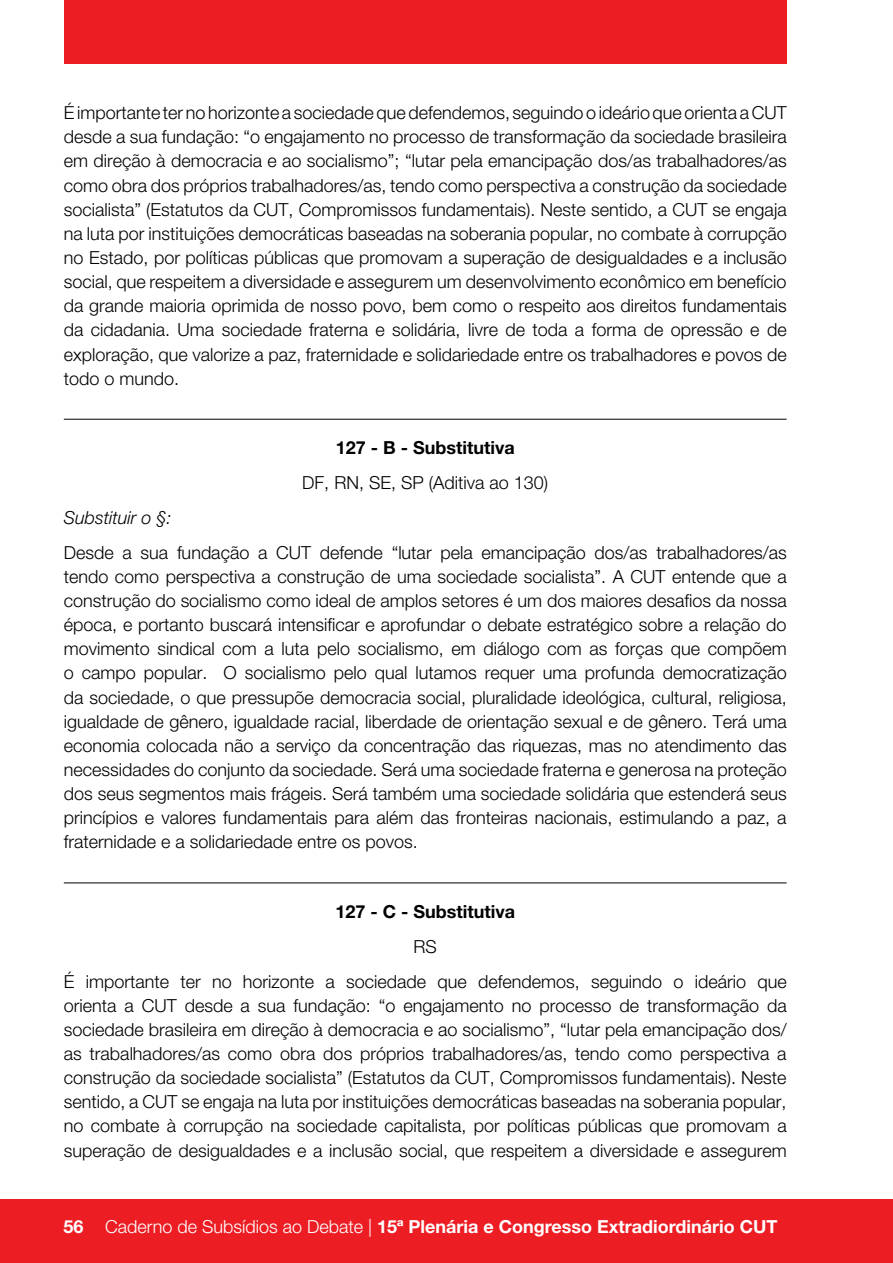
<style>
.page{position:relative;width:893px;height:1263px;background:#fff}
.page>*{position:absolute;margin:0;border:0;box-sizing:border-box;transform-origin:0 0}
.t1{font:300 18px/24.2px "Helvetica Neue LT Std";color:#000;text-align:justify}
.t2{font:700 18px "Helvetica Neue LT Std";color:#fff}
.t3{font:700 18px "Helvetica Neue LT Std";color:#000}
.t4{font:italic 300 18px "Helvetica Neue LT Std";color:#000}
.s1{font-weight:300}
</style>
<div class="page">
<div style="left:0;top:1199px;width:893px;height:64px;background:#ed1d24"></div>
<div style="left:64px;top:0;width:723px;height:64px;background:#ed1d24"></div>
<hr style="left:64px;top:419px;width:722px;height:1px;background:#000">
<hr style="left:64px;top:882px;width:722px;height:1px;background:#000">
<p class="t1" style="left:64px;top:100px;width:724px">É importante ter no horizonte a sociedade que defendemos, seguindo o ideário que orienta a CUT desde a sua fundação: “o engajamento no processo de transformação da sociedade brasileira em direção à democracia e ao socialismo”; “lutar pela emancipação dos/as trabalhadores/as como obra dos próprios trabalhadores/as, tendo como perspectiva a construção da sociedade socialista” (Estatutos da CUT, Compromissos fundamentais). Neste sentido, a CUT se engaja na luta por instituições democráticas baseadas na soberania popular, no combate à corrupção no Estado, por políticas públicas que promovam a superação de desigualdades e a inclusão social, que respeitem a diversidade e assegurem um desenvolvimento econômico em benefício da grande maioria oprimida de nosso povo, bem como o respeito aos direitos fundamentais da cidadania. Uma sociedade fraterna e solidária, livre de toda a forma de opressão e de exploração, que valorize a paz, fraternidade e solidariedade entre os trabalhadores e povos de todo o mundo.</p>
<p class="t3" style="left:336px;top:437px;width:181px">127 - B - Substitutiva</p>
<p class="t1" style="left:302px;top:470px;width:247px">DF, RN, SE, SP (Aditiva ao 130)</p>
<p class="t4" style="left:64px;top:507px;width:109px">Substituir o §:</p>
<p class="t1" style="left:64px;top:540px;width:724px">Desde a sua fundação a CUT defende “lutar pela emancipação dos/as trabalhadores/as tendo como perspectiva a construção de uma sociedade socialista”. A CUT entende que a construção do socialismo como ideal de amplos setores é um dos maiores desafios da nossa época, e portanto buscará intensificar e aprofundar o debate estratégico sobre a relação do movimento sindical com a luta pelo socialismo, em diálogo com as forças que compõem o campo popular. O socialismo pelo qual lutamos requer uma profunda democratização da sociedade, o que pressupõe democracia social, pluralidade ideológica, cultural, religiosa, igualdade de gênero, igualdade racial, liberdade de orientação sexual e de gênero. Terá uma economia colocada não a serviço da concentração das riquezas, mas no atendimento das necessidades do conjunto da sociedade. Será uma sociedade fraterna e generosa na proteção dos seus segmentos mais frágeis. Será também uma sociedade solidária que estenderá seus princípios e valores fundamentais para além das fronteiras nacionais, estimulando a paz, a fraternidade e a solidariedade entre os povos.</p>
<p class="t3" style="left:335px;top:900px;width:181px">127 - C - Substitutiva</p>
<p class="t1" style="left:64px;top:929px;width:724px;line-height:34.8px;text-align:center">RS<br>É importante ter no horizonte a sociedade que defendemos, seguindo o ideário que</p>
<p class="t1" style="left:64px;top:993px;width:724px">orienta a CUT desde a sua fundação: “o engajamento no processo de transformação da sociedade brasileira em direção à democracia e ao socialismo”, “lutar pela emancipação dos/ as trabalhadores/as como obra dos próprios trabalhadores/as, tendo como perspectiva a construção da sociedade socialista” (Estatutos da CUT, Compromissos fundamentais). Neste sentido, a CUT se engaja na luta por instituições democráticas baseadas na soberania popular, no combate à corrupção na sociedade capitalista, por políticas públicas que promovam a superação de desigualdades e a inclusão social, que respeitem a diversidade e assegurem</p>
<p class="t2" style="left:64px;top:1216px;width:715px">56 <span class="s1">Caderno de Subsídios ao Debate |</span> 15ª Plenária e Congresso Extradiordinário CUT</p>
</div>
